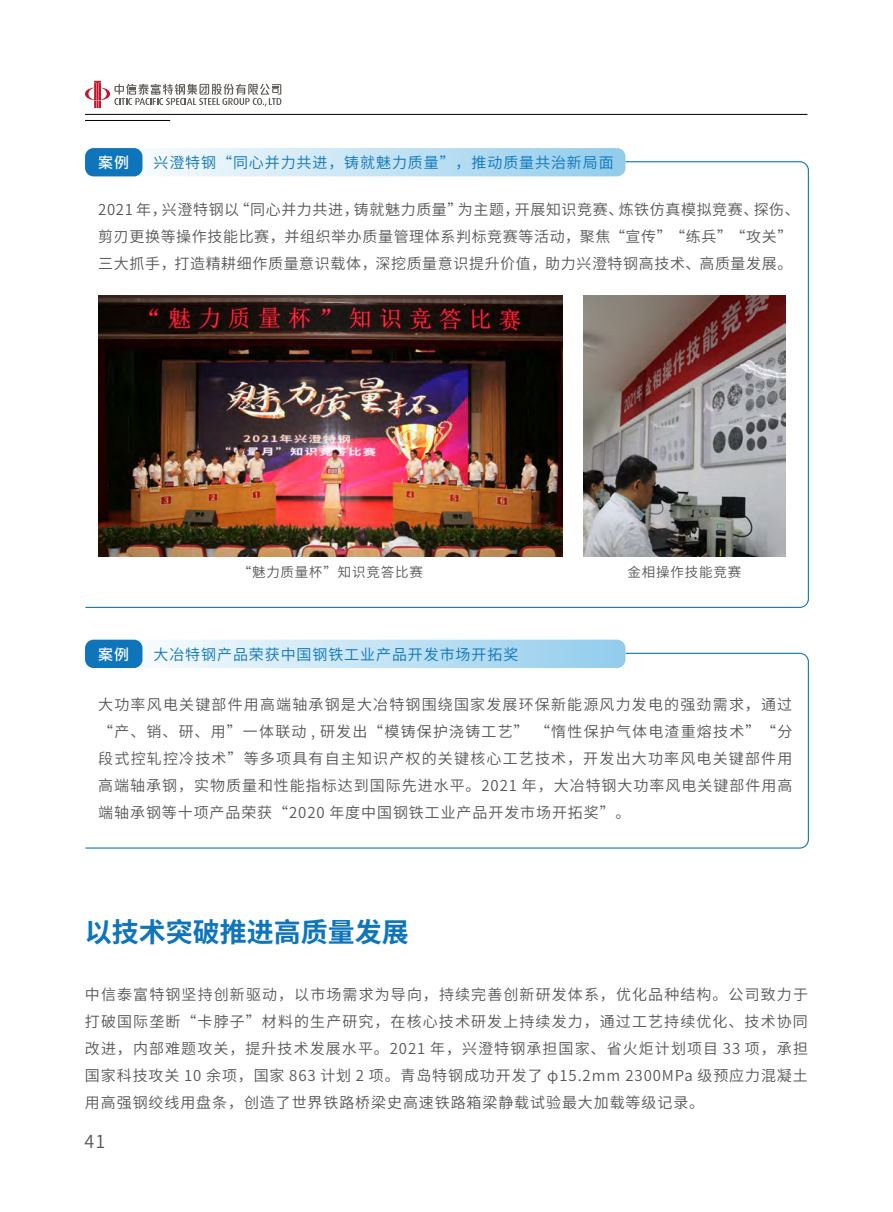
<style>
.page{position:relative;width:893px;height:1212px;background:#fff}
.page>*{position:absolute;margin:0;border:0;box-sizing:border-box;transform-origin:0 0}
.t1{font:700 27px "Source Han Sans CN";color:#0e75bb}
.t2{font:18px "Source Han Sans CN";color:#595757}
.t3{font:15px/27px "Source Han Sans CN";letter-spacing:.04em;color:#595757;text-align:justify}
.t4{font:15px "Source Han Sans CN";letter-spacing:.06em;color:#0e75bb}
.t5{font:500 15px "Source Han Sans CN";color:#fff}
.t6{font:13.5px "Source Han Sans CN";letter-spacing:.06em;color:#595757}
</style>
<div class="page">
<hr style="left:85px;top:114px;width:722px;height:1px;background:#040000">
<hr style="left:85px;top:120px;width:85px;height:1px;background:#040000">
<svg style="left:85px;top:81px;width:196px;height:27px"></svg>
<svg style="left:85px;top:161px;width:724px;height:447px"></svg>
<svg style="left:85px;top:652px;width:724px;height:197px"></svg>
<div style="left:85px;top:148px;width:540px;height:28px;background:linear-gradient(to right,#fff,#93cdec);border-radius:9px"></div>
<div style="left:85px;top:640px;width:540px;height:28px;background:linear-gradient(to right,#fff,#92cdeb);border-radius:9px"></div>
<div style="left:85px;top:148px;width:57px;height:28px;background:#0e75bb;border-radius:9px"></div>
<div style="left:85px;top:640px;width:57px;height:28px;background:#0e75bb;border-radius:9px"></div>
<img style="left:98px;top:295px;width:464px;height:262px">
<img style="left:583px;top:295px;width:202px;height:262px">
<p class="t5" style="left:98px;top:154px;width:32px">案例</p>
<p class="t4" style="left:153px;top:154px;width:462px">兴澄特钢“同心并力共进，铸就魅力质量”，推动质量共治新局面</p>
<p class="t3" style="left:98px;top:197px;width:703px;text-align:left">2021 年，兴澄特钢以“同心并力共进，铸就魅力质量”为主题，开展知识竞赛、炼铁仿真模拟竞赛、探伤、剪刃更换等操作技能比赛，并组织举办质量管理体系判标竞赛等活动，聚焦“宣传”“练兵”“攻关”三大抓手，打造精耕细作质量意识载体，深挖质量意识提升价值，助力兴澄特钢高技术、高质量发展。</p>
<p class="t6" style="left:238px;top:565px;width:187px">“魅力质量杯”知识竞答比赛</p>
<p class="t6" style="left:627px;top:565px;width:115px">金相操作技能竞赛</p>
<p class="t5" style="left:98px;top:645px;width:32px">案例</p>
<p class="t4" style="left:153px;top:645px;width:366px">大冶特钢产品荣获中国钢铁工业产品开发市场开拓奖</p>
<p class="t3" style="left:98px;top:692px;width:696px">大功率风电关键部件用高端轴承钢是大冶特钢围绕国家发展环保新能源风力发电的强劲需求，通过“产、销、研、用”一体联动 , 研发出“模铸保护浇铸工艺” “惰性保护气体电渣重熔技术”“分段式控轧控冷技术”等多项具有自主知识产权的关键核心工艺技术，开发出大功率风电关键部件用高端轴承钢，实物质量和性能指标达到国际先进水平。2021 年，大冶特钢大功率风电关键部件用高端轴承钢等十项产品荣获“2020 年度中国钢铁工业产品开发市场开拓奖”。</p>
<h1 class="t1" style="left:85px;top:917px;width:326px">以技术突破推进高质量发展</h1>
<p class="t3" style="left:85px;top:981px;width:724px">中信泰富特钢坚持创新驱动，以市场需求为导向，持续完善创新研发体系，优化品种结构。公司致力于打破国际垄断“卡脖子”材料的生产研究，在核心技术研发上持续发力，通过工艺持续优化、技术协同改进，内部难题攻关，提升技术发展水平。2021 年，兴澄特钢承担国家、省火炬计划项目 33 项，承担国家科技攻关 10 余项，国家 863 计划 2 项。青岛特钢成功开发了 φ15.2mm 2300MPa 级预应力混凝土用高强钢绞线用盘条，创造了世界铁路桥梁史高速铁路箱梁静载试验最大加载等级记录。</p>
<p class="t2" style="left:85px;top:1131px;width:22px">41</p>
</div>
